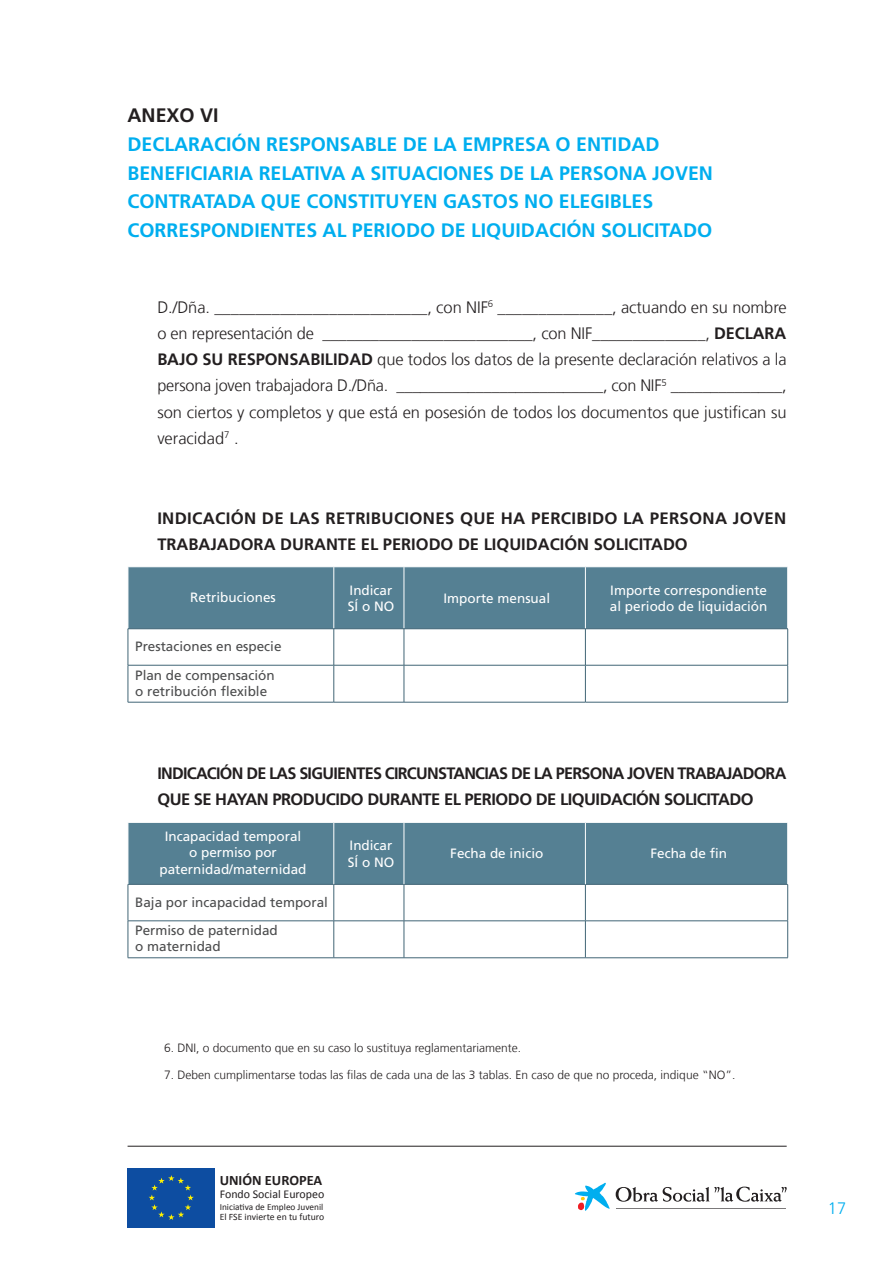
<style>
.page{position:relative;width:893px;height:1263px;background:#fff}
.page>*{position:absolute;margin:0;border:0;box-sizing:border-box;transform-origin:0 0}
.t1{font:700 19.5px/28.5px "La Caixa Frutiger";color:#00aeef}
.t2{font:700 19.5px "La Caixa Frutiger";color:#231f20}
.t3{font:300 16.5px/26.2px "La Caixa Frutiger";color:#231f20;text-align:justify}
.t4{font:700 16.5px/26.2px "La Caixa Frutiger";letter-spacing:-.03em;color:#231f20}
.t5{font:700 16.5px/26.2px "La Caixa Frutiger";letter-spacing:.02em;color:#231f20}
.t6{font:300 16.5px "La Caixa Frutiger";color:#00aeef}
.t7{font:700 14.4px "Calibri";color:#231f20}
.t8{font:13.5px/16.2px "La Caixa Frutiger";color:#fff}
.t9{font:13.5px/28.7px "La Caixa Frutiger";color:#4b4c4d}
.t10{font:300 12px "La Caixa Frutiger";color:#231f20}
.t11{font:11.85px "Calibri";color:#231f20}
.t12{font:9.75px "Calibri";color:#231f20}
.t13{font:9.3px "Calibri";color:#231f20}
.s1{font-weight:700}
</style>
<div class="page">
<svg style="left:575px;top:1183px;width:35px;height:28px"></svg>
<svg style="left:616px;top:1208px;width:170px;height:1px"></svg>
<svg style="left:616px;top:1186px;width:171px;height:16px"></svg>
<hr style="left:128px;top:1146px;width:659px;height:1px;background:#231f20">
<div style="left:128px;top:1168px;width:87px;height:59px;background:#0d4da1"></div>
<svg style="left:149px;top:1175px;width:45px;height:45px"></svg>
<div style="left:129px;top:567px;width:658px;height:61px;background:#558093"></div>
<hr style="left:333px;top:567px;width:1px;height:61px;background:#fff">
<hr style="left:404px;top:567px;width:1px;height:61px;background:#fff">
<hr style="left:585px;top:567px;width:1px;height:61px;background:#fff">
<hr style="left:128px;top:628px;width:206px;height:1px;background:#416576">
<hr style="left:128px;top:629px;width:1px;height:36px;background:#416576">
<hr style="left:334px;top:628px;width:70px;height:1px;background:#416576">
<hr style="left:334px;top:629px;width:1px;height:36px;background:#416576">
<hr style="left:404px;top:628px;width:181px;height:1px;background:#416576">
<hr style="left:404px;top:629px;width:1px;height:36px;background:#416576">
<hr style="left:585px;top:628px;width:203px;height:1px;background:#416576">
<hr style="left:585px;top:629px;width:1px;height:36px;background:#416576">
<hr style="left:787px;top:629px;width:1px;height:36px;background:#416576">
<hr style="left:128px;top:665px;width:206px;height:1px;background:#416576">
<hr style="left:128px;top:665px;width:1px;height:37px;background:#416576">
<hr style="left:128px;top:702px;width:206px;height:1px;background:#416576">
<hr style="left:334px;top:665px;width:70px;height:1px;background:#416576">
<hr style="left:334px;top:665px;width:1px;height:37px;background:#416576">
<hr style="left:334px;top:702px;width:70px;height:1px;background:#416576">
<hr style="left:404px;top:665px;width:181px;height:1px;background:#416576">
<hr style="left:404px;top:665px;width:1px;height:37px;background:#416576">
<hr style="left:404px;top:702px;width:181px;height:1px;background:#416576">
<hr style="left:585px;top:665px;width:203px;height:1px;background:#416576">
<hr style="left:585px;top:665px;width:1px;height:37px;background:#416576">
<hr style="left:787px;top:665px;width:1px;height:37px;background:#416576">
<hr style="left:585px;top:702px;width:203px;height:1px;background:#416576">
<div style="left:129px;top:823px;width:658px;height:61px;background:#558093"></div>
<hr style="left:128px;top:884px;width:206px;height:1px;background:#416576">
<hr style="left:128px;top:884px;width:1px;height:36px;background:#416576">
<hr style="left:334px;top:884px;width:70px;height:1px;background:#416576">
<hr style="left:334px;top:884px;width:1px;height:36px;background:#416576">
<hr style="left:404px;top:884px;width:181px;height:1px;background:#416576">
<hr style="left:404px;top:884px;width:1px;height:36px;background:#416576">
<hr style="left:585px;top:884px;width:203px;height:1px;background:#416576">
<hr style="left:585px;top:884px;width:1px;height:36px;background:#416576">
<hr style="left:787px;top:884px;width:1px;height:36px;background:#416576">
<hr style="left:128px;top:920px;width:206px;height:1px;background:#416576">
<hr style="left:128px;top:921px;width:1px;height:36px;background:#416576">
<hr style="left:128px;top:957px;width:206px;height:1px;background:#416576">
<hr style="left:334px;top:920px;width:70px;height:1px;background:#416576">
<hr style="left:334px;top:921px;width:1px;height:36px;background:#416576">
<hr style="left:334px;top:957px;width:70px;height:1px;background:#416576">
<hr style="left:404px;top:920px;width:181px;height:1px;background:#416576">
<hr style="left:404px;top:921px;width:1px;height:36px;background:#416576">
<hr style="left:404px;top:957px;width:181px;height:1px;background:#416576">
<hr style="left:585px;top:920px;width:203px;height:1px;background:#416576">
<hr style="left:585px;top:921px;width:1px;height:36px;background:#416576">
<hr style="left:787px;top:921px;width:1px;height:36px;background:#416576">
<hr style="left:585px;top:957px;width:203px;height:1px;background:#416576">
<hr style="left:333px;top:823px;width:1px;height:61px;background:#fff">
<hr style="left:404px;top:823px;width:1px;height:61px;background:#fff">
<hr style="left:585px;top:823px;width:1px;height:61px;background:#fff">
<p class="t2" style="left:128px;top:104px;width:93px">ANEXO VI</p>
<p class="t1" style="left:128px;top:130px;width:587px">DECLARACIÓN RESPONSABLE DE LA EMPRESA O ENTIDAD BENEFICIARIA RELATIVA A SITUACIONES DE LA PERSONA JOVEN CONTRATADA QUE CONSTITUYEN GASTOS NO ELEGIBLES CORRESPONDIENTES AL PERIODO DE LIQUIDACIÓN SOLICITADO</p>
<p class="t3" style="left:157px;top:294px;width:631px">D./Dña. __________________________, con NIF<sup>6</sup> ______________, actuando en su nombre o en representación de __________________________, con NIF______________, <span class="s1">DECLARA BAJO SU RESPONSABILIDAD</span> que todos los datos de la presente declaración relativos a la persona joven trabajadora D./Dña. __________________________, con NIF<sup>5</sup> ______________, son ciertos y completos y que está en posesión de todos los documentos que justifican su veracidad<sup>7</sup> .</p>
<p class="t5" style="left:157px;top:505px;width:631px">INDICACIÓN DE LAS RETRIBUCIONES QUE HA PERCIBIDO LA PERSONA JOVEN<br>TRABAJADORA DURANTE EL PERIODO DE LIQUIDACIÓN SOLICITADO</p>
<p class="t8" style="left:190px;top:589px;width:87px">Retribuciones</p>
<p class="t8" style="left:348px;top:582px;width:48px">Indicar<br>SÍ o NO</p>
<p class="t8" style="left:444px;top:590px;width:108px">Importe mensual</p>
<p class="t8" style="left:610px;top:582px;width:159px">Importe correspondiente al periodo de liquidación</p>
<p class="t9" style="left:135px;top:632px;width:148px">Prestaciones en especie<br>Plan de compensación</p>
<p class="t9" style="left:135px;top:677px;width:134px">o retribución flexible</p>
<p class="t4" style="left:157px;top:760px;width:631px">INDICACIÓN DE LAS SIGUIENTES CIRCUNSTANCIAS DE LA PERSONA JOVEN TRABAJADORA<br>QUE SE HAYAN PRODUCIDO DURANTE EL PERIODO DE LIQUIDACIÓN SOLICITADO</p>
<p class="t8" style="left:159px;top:828px;width:149px;text-align:center">Incapacidad temporal o permiso por paternidad/maternidad</p>
<p class="t8" style="left:348px;top:837px;width:48px">Indicar<br>SÍ o NO</p>
<p class="t8" style="left:450px;top:846px;width:95px">Fecha de inicio</p>
<p class="t8" style="left:650px;top:846px;width:78px">Fecha de fin</p>
<p class="t9" style="left:135px;top:888px;width:194px">Baja por incapacidad temporal<br>Permiso de paternidad</p>
<p class="t9" style="left:135px;top:932px;width:87px">o maternidad</p>
<p class="t10" style="left:164px;top:1040px;width:359px">6. DNI, o documento que en su caso lo sustituya reglamentariamente.</p>
<p class="t10" style="left:164px;top:1068px;width:573px">7. Deben cumplimentarse todas las filas de cada una de las 3 tablas. En caso de que no proceda, indique “NO”.</p>
<p class="t7" style="left:220px;top:1171px;width:104px">UNIÓN EUROPEA</p>
<p class="t11" style="left:220px;top:1187px;width:106px">Fondo Social Europeo</p>
<p class="t13" style="left:220px;top:1200px;width:105px">Iniciativa de Empleo Juvenil</p>
<p class="t6" style="left:828px;top:1198px;width:20px">17</p>
<p class="t12" style="left:220px;top:1210px;width:106px">El FSE invierte en tu futuro</p>
</div>
